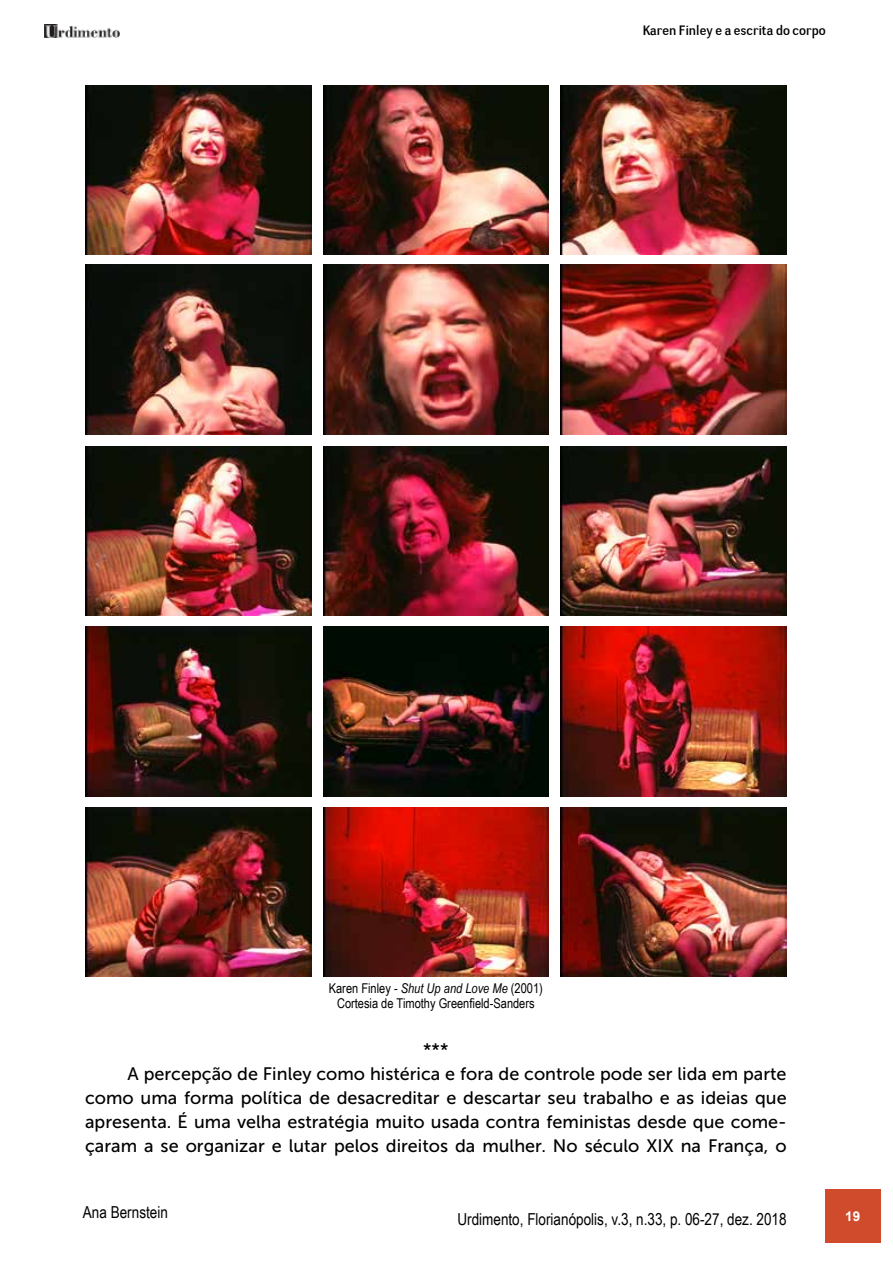
<style>
.page{position:relative;width:893px;height:1263px;background:#fff}
.page>*{position:absolute;margin:0;border:0;box-sizing:border-box;transform-origin:0 0}
.t1{font:18px "Museo Sans 500";color:#000}
.t2{font:16.5px "Arial Narrow";color:#000}
.t3{font:13.5px/15px "Arial Narrow";color:#000;text-align:center}
.t4{font:13.5px "Negotiate Free";color:#000}
.t5{font:700 13.5px "Arial";color:#fff}
.s1{font-style:italic}
</style>
<div class="page">
<img style="left:45px;top:25px;width:75px;height:13px">
<div style="left:825px;top:1189px;width:55px;height:53px;background:#d04b2b"></div>
<img style="left:561px;top:807px;width:225px;height:170px">
<img style="left:561px;top:265px;width:225px;height:169px">
<img style="left:561px;top:85px;width:225px;height:169px">
<img style="left:323px;top:265px;width:226px;height:169px">
<img style="left:323px;top:85px;width:226px;height:169px">
<img style="left:86px;top:265px;width:225px;height:169px">
<img style="left:86px;top:85px;width:225px;height:169px">
<img style="left:323px;top:807px;width:226px;height:170px">
<img style="left:86px;top:807px;width:225px;height:170px">
<img style="left:561px;top:627px;width:225px;height:169px">
<img style="left:323px;top:627px;width:226px;height:169px">
<img style="left:86px;top:627px;width:225px;height:169px">
<img style="left:561px;top:446px;width:225px;height:169px">
<img style="left:323px;top:446px;width:226px;height:169px">
<img style="left:86px;top:446px;width:225px;height:169px">
<p class="t4" style="left:643px;top:22px;width:184px">Karen Finley e a escrita do corpo</p>
<p class="t3" style="left:329px;top:980px;width:216px">Karen Finley - <span class="s1">Shut Up and Love Me</span> (2001)<br>Cortesia de Timothy Greenfield-Sanders</p>
<p class="t1" style="left:423px;top:1039px;width:27px">***</p>
<p class="t1" style="left:128px;top:1063px;width:660px">A percepção de Finley como histérica e fora de controle pode ser lida em parte</p>
<p class="t1" style="left:85px;top:1087px;width:703px">como uma forma política de desacreditar e descartar seu trabalho e as ideias que</p>
<p class="t1" style="left:85px;top:1111px;width:703px">apresenta. É uma velha estratégia muito usada contra feministas desde que come-</p>
<p class="t1" style="left:85px;top:1135px;width:703px">çaram a se organizar e lutar pelos direitos da mulher. No século XIX na França, o</p>
<p class="t2" style="left:83px;top:1200px;width:86px">Ana Bernstein</p>
<p class="t2" style="left:457px;top:1206px;width:331px">Urdimento, Florianópolis, v.3, n.33, p. 06-27, dez. 2018</p>
<p class="t5" style="left:845px;top:1207px;width:17px">19</p>
</div>
